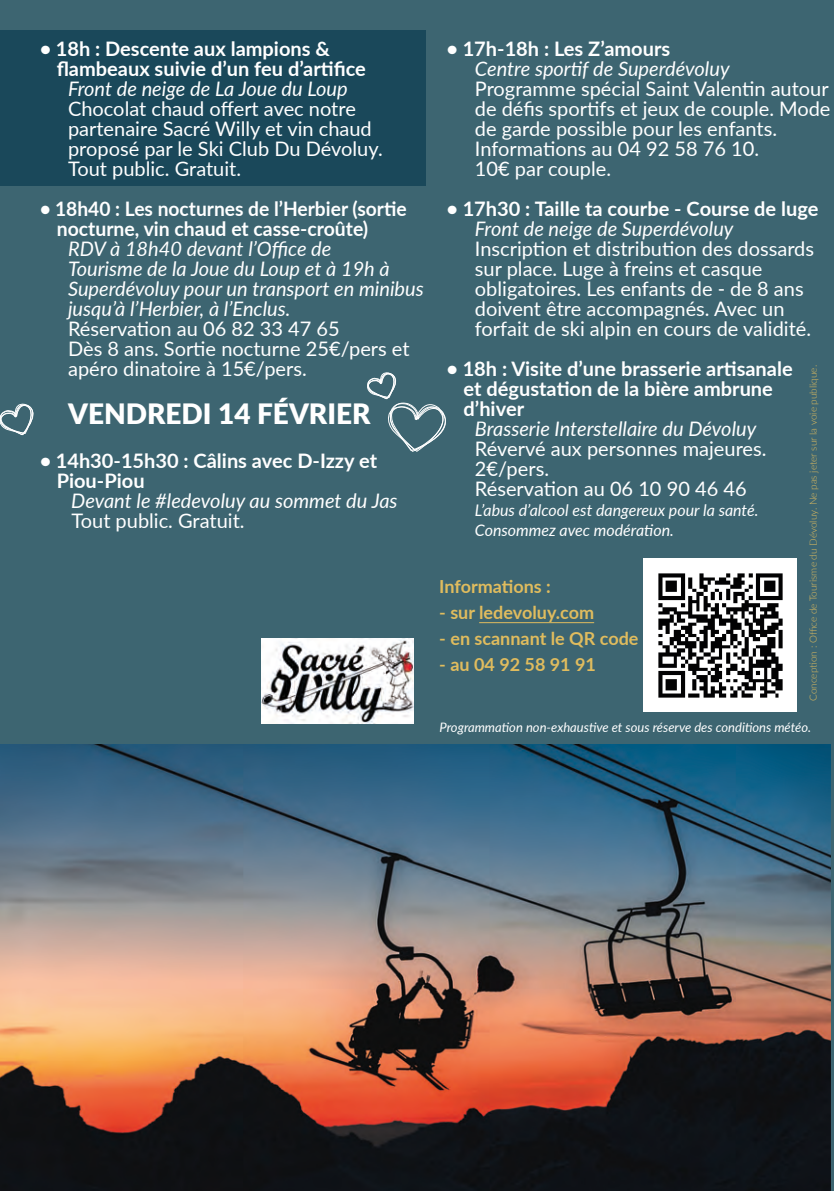
<style>
.page{position:relative;width:834px;height:1191px;background:#fff}
.page>*{position:absolute;margin:0;border:0;box-sizing:border-box;transform-origin:0 0}
.t1{font:900 28px "Lato";color:#fff}
.t2{font:20px/20px "Lato";color:#fff}
.t3{font:italic 20px/20px "Lato";color:#fff}
.t4{font:700 20px/20px "Lato";color:#fff}
.t5{font:700 20px/20px "Lato";color:#fff;scale:.96 1}
.t6{font:700 18px "Lato";color:#e0bc5e}
.t7{font:italic 16px/20px "Lato";color:#fff}
.t8{font:italic 13px "Lato";color:#fff}
.t9{font:300 10px "Lato";color:#e0bc5e}
</style>
<div class="page">
<div style="left:0;top:0;width:833px;height:1191px;background:#3d6571"></div>
<svg style="left:367px;top:372px;width:79px;height:80px"></svg>
<svg style="left:0;top:403px;width:34px;height:33px"></svg>
<img style="left:261px;top:638px;width:152px;height:85px">
<img style="left:0;top:745px;width:830px;height:446px">
<div style="left:0;top:30px;width:425px;height:155px;background:#1a485a"></div>
<hr style="left:479px;top:622px;width:115px;height:1px;background:#e0bc5e">
<img style="left:643px;top:559px;width:153px;height:152px">
<p class="t4" style="left:57px;top:38px;width:311px;text-indent:-17px">• 18h : Descente aux lampions &amp; flambeaux suivie d’un feu d’artifice</p>
<p class="t3" style="left:68px;top:78px;width:281px">Front de neige de La Joue du Loup</p>
<p class="t2" style="left:68px;top:98px;width:316px">Chocolat chaud offert avec notre partenaire Sacré Willy et vin chaud proposé par le Ski Club Du Dévoluy.<br>Tout public. Gratuit.</p>
<p class="t5" style="left:57px;top:198px;width:366px;text-indent:-17px">• 18h40 : Les nocturnes de l’Herbier (sortie nocturne, vin chaud et casse-croûte)</p>
<p class="t3" style="left:68px;top:238px;width:357px">RDV à 18h40 devant l’Office de<br>Tourisme de la Joue du Loup et à 19h à Superdévoluy pour un transport en minibus jusqu’à l’Herbier, à l’Enclus.</p>
<p class="t2" style="left:68px;top:318px;width:343px">Réservation au 06 82 33 47 65<br>Dès 8 ans. Sortie nocturne 25€/pers et apéro dinatoire à 15€/pers.</p>
<h1 class="t1" style="left:68px;top:393px;width:304px">VENDREDI 14 FÉVRIER</h1>
<p class="t4" style="left:57px;top:450px;width:322px;text-indent:-17px">• 14h30-15h30 : Câlins avec D-Izzy et<br>Piou-Piou</p>
<p class="t3" style="left:71px;top:490px;width:328px">Devant le #ledevoluy au sommet du Jas</p>
<p class="t2" style="left:71px;top:510px;width:174px">Tout public. Gratuit.</p>
<p class="t4" style="left:446px;top:38px;width:225px">• 17h-18h : Les Z’amours</p>
<p class="t3" style="left:475px;top:58px;width:256px">Centre sportif de Superdévoluy</p>
<p class="t2" style="left:475px;top:78px;width:357px">Programme spécial Saint Valentin autour de défis sportifs et jeux de couple. Mode de garde possible pour les enfants.<br>Informations au 04 92 58 76 10.<br>10€ par couple.</p>
<p class="t4" style="left:446px;top:198px;width:373px">• 17h30 : Taille ta courbe - Course de luge</p>
<p class="t3" style="left:475px;top:218px;width:260px">Front de neige de Superdévoluy</p>
<p class="t2" style="left:475px;top:238px;width:340px">Inscription et distribution des dossards sur place. Luge à freins et casque obligatoires. Les enfants de - de 8 ans doivent être accompagnés. Avec un forfait de ski alpin en cours de validité.</p>
<p class="t4" style="left:463px;top:358px;width:330px;text-indent:-17px">• 18h : Visite d’une brasserie artisanale et dégustation de la bière ambrune d’hiver</p>
<p class="t3" style="left:475px;top:418px;width:283px">Brasserie Interstellaire du Dévoluy</p>
<p class="t2" style="left:475px;top:438px;width:293px">Révervé aux personnes majeures.<br>2€/pers.<br>Réservation au 06 10 90 46 46</p>
<p class="t7" style="left:475px;top:499px;width:285px">L’abus d’alcool est dangereux pour la santé.<br>Consommez avec modération.</p>
<p class="t9" style="left:806px;top:701px;width:337px;rotate:-90deg">Conception : Office de Tourisme du Dévoluy. Ne pas jeter sur la voie publique.</p>
<p class="t8" style="left:439px;top:718px;width:373px">Programmation non-exhaustive et sous réserve des conditions météo.</p>
<p class="t6" style="left:439px;top:572px;width:113px">Informations :</p>
<p class="t6" style="left:439px;top:598px;width:156px">- sur ledevoluy.com</p>
<p class="t6" style="left:439px;top:624px;width:201px">- en scannant le QR code</p>
<p class="t6" style="left:439px;top:650px;width:158px">- au 04 92 58 91 91</p>
</div>
